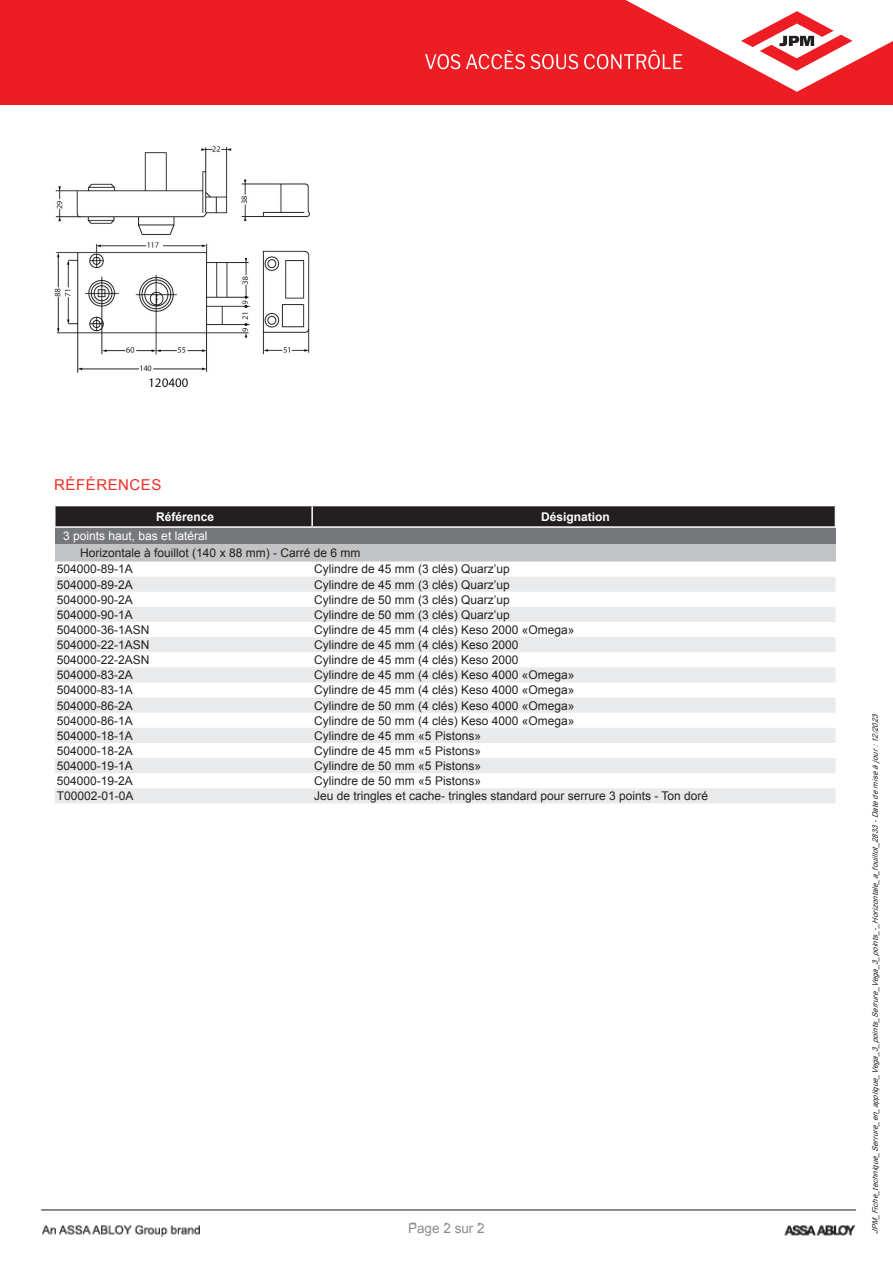
<style>
.page{position:relative;width:893px;height:1263px;background:#fff}
.page>*{position:absolute;margin:0;border:0;box-sizing:border-box;transform-origin:0 0}
.t1{font:15px "Arial";letter-spacing:.035em;color:#ee2e22}
.t2{font:15px "Calibri";color:#808080}
.t3{font:13.5px "Arial";color:#8a8c8f}
.t4{font:12px/16.2px "Arial";color:#231f20}
.t5{font:12px "Arial";color:#fff}
.t6{font:700 12px "Arial";color:#fff}
.t7{font:italic 7.5px "Arial";color:#231f20}
</style>
<div class="page">
<img style="left:41px;top:1209px;width:816px;height:28px">
<div style="left:0;top:0;width:893px;height:105px;background:#ee1d23"></div>
<svg style="left:425px;top:0;width:468px;height:92px"></svg>
<div style="left:368px;top:1224px;width:157px;height:29px;background:#fff"></div>
<img style="left:54px;top:146px;width:255px;height:242px">
<div style="left:55px;top:527px;width:780px;height:17px;background:#76787b"></div>
<div style="left:55px;top:544px;width:780px;height:17px;background:#c2c3c5"></div>
<svg style="left:55px;top:561px;width:780px;height:1px"></svg>
<svg style="left:55px;top:577px;width:780px;height:226px;fill:#e9eaeb"></svg>
<hr style="left:54px;top:526px;width:258px;height:2px;background:#fff">
<svg style="left:55px;top:506px;width:781px;height:21px;background:#292526"></svg>
<hr style="left:312px;top:526px;width:524px;height:2px;background:#fff">
<p class="t1" style="left:54px;top:474px;width:109px">RÉFÉRENCES</p>
<p class="t6" style="left:156px;top:508px;width:60px">Référence</p>
<p class="t6" style="left:541px;top:508px;width:70px">Désignation</p>
<p class="t5" style="left:63px;top:528px;width:146px">3 points haut, bas et latéral</p>
<p class="t4" style="left:57px;top:545px;width:305px;text-indent:23px">Horizontale à fouillot (140 x 88 mm) - Carré de 6 mm<br>504000-89-1A</p>
<p class="t4" style="left:314px;top:561px;width:197px">Cylindre de 45 mm (3 clés) Quarz’up</p>
<p class="t4" style="left:57px;top:576px;width:78px">504000-89-2A</p>
<p class="t4" style="left:314px;top:576px;width:197px">Cylindre de 45 mm (3 clés) Quarz’up</p>
<p class="t4" style="left:57px;top:591px;width:78px">504000-90-2A</p>
<p class="t4" style="left:314px;top:591px;width:197px">Cylindre de 50 mm (3 clés) Quarz’up</p>
<p class="t4" style="left:57px;top:606px;width:78px">504000-90-1A</p>
<p class="t4" style="left:314px;top:606px;width:197px">Cylindre de 50 mm (3 clés) Quarz’up</p>
<p class="t4" style="left:57px;top:621px;width:94px">504000-36-1ASN</p>
<p class="t4" style="left:314px;top:621px;width:262px">Cylindre de 45 mm (4 clés) Keso 2000 «Omega»</p>
<p class="t4" style="left:57px;top:637px;width:94px">504000-22-1ASN</p>
<p class="t4" style="left:314px;top:637px;width:206px">Cylindre de 45 mm (4 clés) Keso 2000</p>
<p class="t4" style="left:57px;top:652px;width:94px">504000-22-2ASN</p>
<p class="t4" style="left:314px;top:652px;width:206px">Cylindre de 45 mm (4 clés) Keso 2000</p>
<p class="t4" style="left:57px;top:667px;width:78px">504000-83-2A</p>
<p class="t4" style="left:314px;top:667px;width:262px">Cylindre de 45 mm (4 clés) Keso 4000 «Omega»</p>
<p class="t4" style="left:57px;top:682px;width:78px">504000-83-1A</p>
<p class="t4" style="left:314px;top:682px;width:262px">Cylindre de 45 mm (4 clés) Keso 4000 «Omega»</p>
<p class="t4" style="left:57px;top:697px;width:78px">504000-86-2A</p>
<p class="t4" style="left:314px;top:697px;width:262px">Cylindre de 50 mm (4 clés) Keso 4000 «Omega»</p>
<p class="t4" style="left:57px;top:712px;width:78px">504000-86-1A</p>
<p class="t4" style="left:314px;top:712px;width:262px">Cylindre de 50 mm (4 clés) Keso 4000 «Omega»</p>
<p class="t4" style="left:57px;top:727px;width:78px">504000-18-1A</p>
<p class="t4" style="left:314px;top:727px;width:168px">Cylindre de 45 mm «5 Pistons»</p>
<p class="t4" style="left:57px;top:742px;width:78px">504000-18-2A</p>
<p class="t4" style="left:314px;top:742px;width:168px">Cylindre de 45 mm «5 Pistons»</p>
<p class="t4" style="left:57px;top:758px;width:78px">504000-19-1A</p>
<p class="t4" style="left:314px;top:758px;width:168px">Cylindre de 50 mm «5 Pistons»</p>
<p class="t4" style="left:57px;top:773px;width:78px">504000-19-2A</p>
<p class="t4" style="left:314px;top:773px;width:168px">Cylindre de 50 mm «5 Pistons»</p>
<p class="t4" style="left:57px;top:788px;width:78px">T00002-01-0A</p>
<p class="t4" style="left:314px;top:788px;width:395px">Jeu de tringles et cache- tringles standard pour serrure 3 points - Ton doré</p>
<p class="t2" style="left:410px;top:1217px;width:75px">Page 1 sur 1</p>
<p class="t3" style="left:408px;top:1219px;width:78px">Page 2 sur 2</p>
<p class="t7" style="left:870px;top:1234px;width:525px;rotate:-90deg">JPM_Fiche_technique_Serrure_en_applique_Vega_3_points_Serrure_Vega_3_points_-_Horizontale_a_fouillot_2833-Datedemiseàjour:12/2023</p>
</div>
